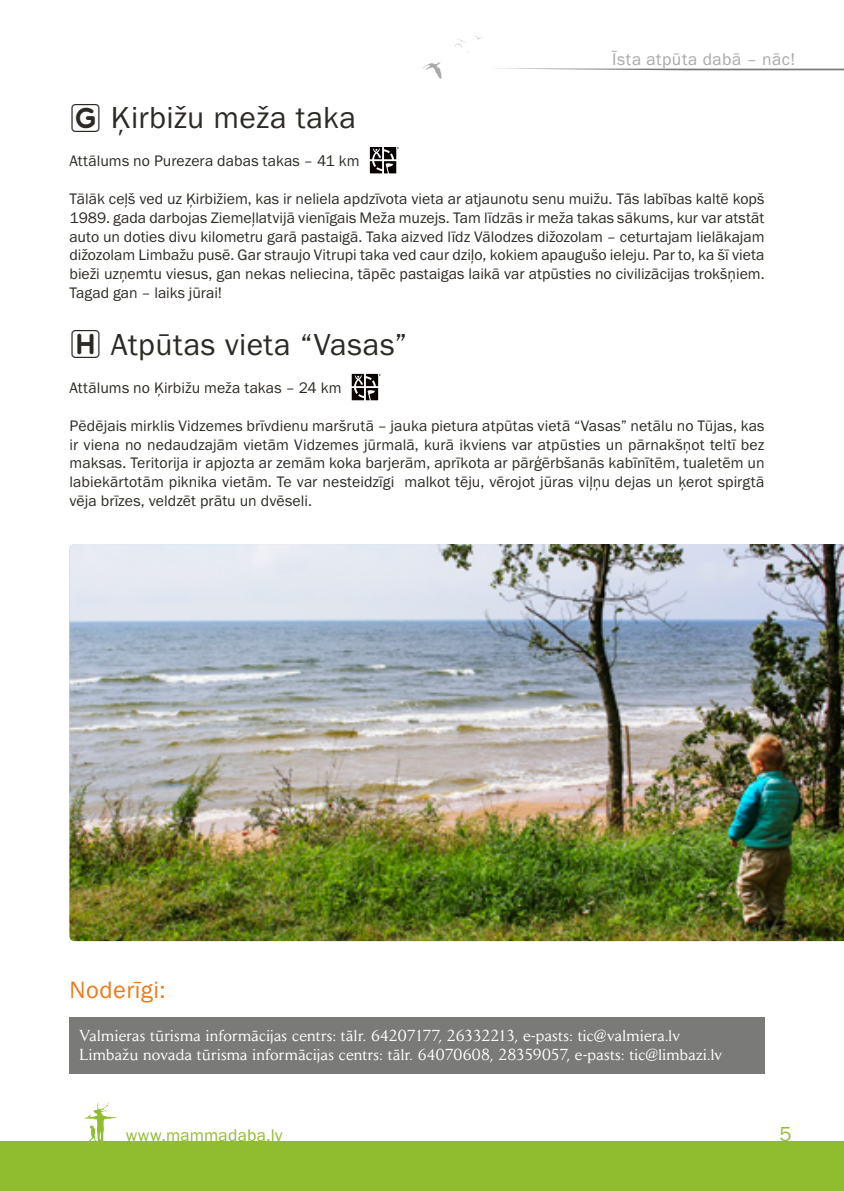
<style>
.page{position:relative;width:844px;height:1191px;background:#fff}
.page>*{position:absolute;margin:0;border:0;box-sizing:border-box;transform-origin:0 0}
.t1{font:31.5px "Franklin Gothic";letter-spacing:.01em;color:#2c2a25}
.t2{font:24.5px "Franklin Gothic";letter-spacing:.02em;color:#ee7a19}
.t3{font:21px "Franklin Gothic";color:#90bd2f}
.t4{font:17.5px "Franklin Gothic";letter-spacing:.03em;color:#a8a9a8}
.t5{font:17.5px "Franklin Gothic";letter-spacing:.01em;color:#90bd2f}
.t6{font:15.75px/18.9px "Franklin Gothic";letter-spacing:.005em;color:#2c2a25;text-align:justify}
.t7{font:15.75px/18.9px "Daily News";letter-spacing:.02em;color:#fff}
.s1{font-family:"Mamma Daba Picto";font-size:35px}
</style>
<div class="page">
<svg style="left:543px;top:69px;width:300px;height:1px"></svg>
<div style="left:0;top:1141px;width:843px;height:50px;background:#90bd2f"></div>
<img style="left:69px;top:544px;width:774px;height:397px">
<svg style="left:84px;top:1102px;width:32px;height:39px"></svg>
<svg style="left:422px;top:62px;width:19px;height:17px"></svg>
<svg style="left:455px;top:35px;width:28px;height:18px"></svg>
<div style="left:69px;top:1016px;width:695px;height:57px;background:#7a7b79"></div>
<svg style="left:370px;top:147px;width:29px;height:26px"></svg>
<svg style="left:351px;top:374px;width:29px;height:26px"></svg>
<h1 class="t1" style="left:69px;top:98px;width:288px"><span class="s1">g</span> Ķirbižu meža taka</h1>
<p class="t4" style="left:612px;top:48px;width:184px">Īsta atpūta dabā – nāc!</p>
<p class="t6" style="left:69px;top:151px;width:291px">Attālums no Purezera dabas takas – 41 km</p>
<p class="t6" style="left:69px;top:189px;width:696px">Tālāk ceļš ved uz Ķirbižiem, kas ir neliela apdzīvota vieta ar atjaunotu senu muižu. Tās labības kaltē kopš 1989. gada darbojas Ziemeļlatvijā vienīgais Meža muzejs. Tam līdzās ir meža takas sākums, kur var atstāt auto un doties divu kilometru garā pastaigā. Taka aizved līdz Vālodzes dižozolam – ceturtajam lielākajam dižozolam Limbažu pusē. Gar straujo Vitrupi taka ved caur dziļo, kokiem apaugušo ieleju. Par to, ka šī vieta bieži uzņemtu viesus, gan nekas neliecina, tāpēc pastaigas laikā var atpūsties no civilizācijas trokšņiem.<br>Tagad gan – laiks jūrai!</p>
<h1 class="t1" style="left:69px;top:325px;width:339px"><span class="s1">h</span> Atpūtas vieta “Vasas”</h1>
<p class="t6" style="left:69px;top:378px;width:273px">Attālums no Ķirbižu meža takas – 24 km</p>
<p class="t6" style="left:69px;top:416px;width:696px">Pēdējais mirklis Vidzemes brīvdienu maršrutā – jauka pietura atpūtas vietā “Vasas” netālu no Tūjas, kas ir viena no nedaudzajām vietām Vidzemes jūrmalā, kurā ikviens var atpūsties un pārnakšņot teltī bez maksas. Teritorija ir apjozta ar zemām koka barjerām, aprīkota ar pārģērbšanās kabīnītēm, tualetēm un labiekārtotām piknika vietām. Te var nesteidzīgi malkot tēju, vērojot jūras viļņu dejas un ķerot spirgtā vēja brīzes, veldzēt prātu un dvēseli.</p>
<h2 class="t2" style="left:69px;top:974px;width:97px">Noderīgi:</h2>
<p class="t7" style="left:79px;top:1026px;width:644px">Valmieras tūrisma informācijas centrs: tālr. 64207177, 26332213, e-pasts: tic@valmiera.lv<br>Limbažu novada tūrisma informācijas centrs: tālr. 64070608, 28359057, e-pasts: tic@limbazi.lv</p>
<p class="t5" style="left:126px;top:1124px;width:158px">www.mammadaba.lv</p>
<h3 class="t3" style="left:779px;top:1121px;width:14px">5</h3>
</div>
